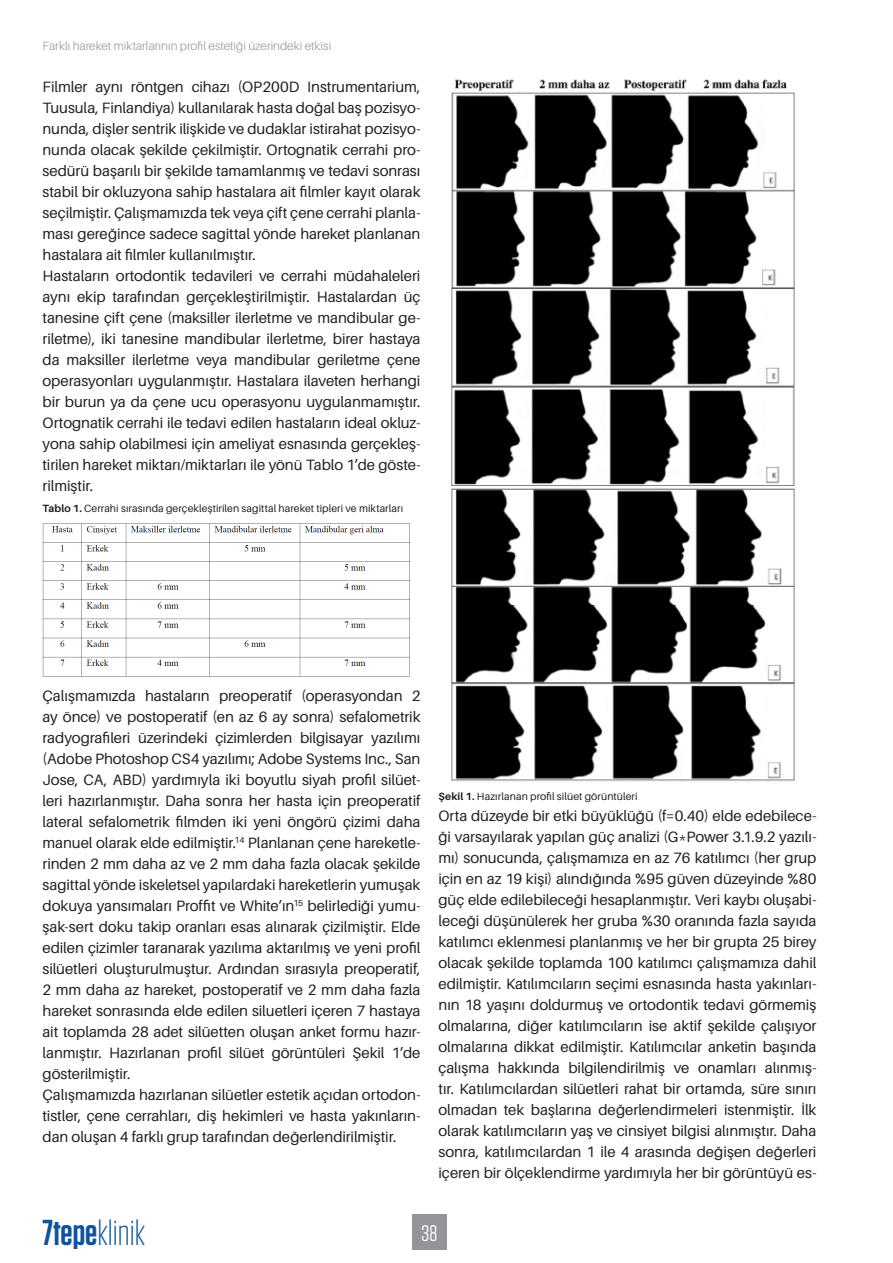
<style>
.page{position:relative;width:893px;height:1263px;background:#fff}
.page>*{position:absolute;margin:0;border:0;box-sizing:border-box;transform-origin:0 0}
.t1{font:300 36px "Tungsten";color:#0d539d}
.t2{font:22.5px "Tungsten";color:#fff}
.t3{font:15px/21px "Aileron";letter-spacing:-.005em;color:#231f20;text-align:justify}
.t4{font:300 12px "Aileron";letter-spacing:.005em;color:#939598}
.t5{font:10.5px "Aileron";letter-spacing:.005em;color:#231f20}
.s1{font-weight:700}
.s2{font-weight:600}
</style>
<div class="page">
<div style="left:412px;top:1214px;width:35px;height:36px;background:#939598"></div>
<img style="left:43px;top:523px;width:367px;height:154px">
<img style="left:451px;top:79px;width:344px;height:703px">
<p class="t4" style="left:43px;top:40px;width:290px">Farklı hareket miktarlarının profil estetiği üzerindeki etkisi</p>
<p class="t3" style="left:43px;top:77px;width:379px">Filmler aynı röntgen cihazı (OP200D Instrumentarium, Tuusula, Finlandiya) kullanılarak hasta doğal baş pozisyo&shy;nunda, dişler sentrik ilişkide ve dudaklar istirahat pozisyo&shy;nunda olacak şekilde çekilmiştir. Ortognatik cerrahi pro&shy;sedürü başarılı bir şekilde tamamlanmış ve tedavi sonrası stabil bir okluzyona sahip hastalara ait filmler kayıt olarak seçilmiştir. Çalışmamızda tek veya çift çene cerrahi planla&shy;ması gereğince sadece sagittal yönde hareket planlanan hastalara ait filmler kullanılmıştır.</p>
<p class="t3" style="left:43px;top:266px;width:379px">Hastaların ortodontik tedavileri ve cerrahi müdahaleleri aynı ekip tarafından gerçekleştirilmiştir. Hastalardan üç tanesine çift çene (maksiller ilerletme ve mandibular ge&shy;riletme), iki tanesine mandibular ilerletme, birer hastaya da maksiller ilerletme veya mandibular geriletme çene operasyonları uygulanmıştır. Hastalara ilaveten herhangi bir burun ya da çene ucu operasyonu uygulanmamıştır.<br>Ortognatik cerrahi ile tedavi edilen hastaların ideal okluz&shy;yona sahip olabilmesi için ameliyat esnasında gerçekleş&shy;tirilen hareket miktarı/miktarları ile yönü Tablo 1’de göste&shy;rilmiştir.</p>
<p class="t5" style="left:43px;top:503px;width:362px"><span class="s1">Tablo 1.</span> Cerrahi sırasında gerçekleştirilen sagittal hareket tipleri ve miktarları</p>
<p class="t3" style="left:43px;top:686px;width:379px">Çalışmamızda hastaların preoperatif (operasyondan 2 ay önce) ve postoperatif (en az 6 ay sonra) sefalometrik radyografileri üzerindeki çizimlerden bilgisayar yazılımı (Adobe Photoshop CS4 yazılımı; Adobe Systems Inc., San Jose, CA, ABD) yardımıyla iki boyutlu siyah profil silüet&shy;leri hazırlanmıştır. Daha sonra her hasta için preoperatif lateral sefalometrik filmden iki yeni öngörü çizimi daha manuel olarak elde edilmiştir.<sup>14</sup> Planlanan çene hareketle&shy;rinden 2 mm daha az ve 2 mm daha fazla olacak şekilde sagittal yönde iskeletsel yapılardaki hareketlerin yumuşak dokuya yansımaları Proffit ve White’ın<sup>15</sup> belirlediği yumu&shy;şak-sert doku takip oranları esas alınarak çizilmiştir. Elde edilen çizimler taranarak yazılıma aktarılmış ve yeni profil silüetleri oluşturulmuştur. Ardından sırasıyla preoperatif, 2 mm daha az hareket, postoperatif ve 2 mm daha fazla hareket sonrasında elde edilen siluetleri içeren 7 hastaya ait toplamda 28 adet silüetten oluşan anket formu hazır&shy;lanmıştır. Hazırlanan profil silüet görüntüleri Şekil 1’de gösterilmiştir.</p>
<p class="t3" style="left:43px;top:1085px;width:379px">Çalışmamızda hazırlanan silüetler estetik açıdan ortodon&shy;tistler, çene cerrahları, diş hekimleri ve hasta yakınların&shy;dan oluşan 4 farklı grup tarafından değerlendirilmiştir.</p>
<p class="t5" style="left:438px;top:791px;width:201px"><span class="s1">Şekil 1.</span> Hazırlanan profil silüet görüntüleri</p>
<p class="t3" style="left:438px;top:806px;width:379px">Orta düzeyde bir etki büyüklüğü (f=0.40) elde edebilece&shy;ği varsayılarak yapılan güç analizi (G*Power 3.1.9.2 yazılı&shy;mı) sonucunda, çalışmamıza en az 76 katılımcı (her grup için en az 19 kişi) alındığında %95 güven düzeyinde %80 güç elde edilebileceği hesaplanmıştır. Veri kaybı oluşabi&shy;leceği düşünülerek her gruba %30 oranında fazla sayıda katılımcı eklenmesi planlanmış ve her bir grupta 25 birey olacak şekilde toplamda 100 katılımcı çalışmamıza dahil edilmiştir. Katılımcıların seçimi esnasında hasta yakınları&shy;nın 18 yaşını doldurmuş ve ortodontik tedavi görmemiş olmalarına, diğer katılımcıların ise aktif şekilde çalışıyor olmalarına dikkat edilmiştir. Katılımcılar anketin başında çalışma hakkında bilgilendirilmiş ve onamları alınmış&shy;tır. Katılımcılardan silüetleri rahat bir ortamda, süre sınırı olmadan tek başlarına değerlendirmeleri istenmiştir. İlk olarak katılımcıların yaş ve cinsiyet bilgisi alınmıştır. Daha sonra, katılımcılardan 1 ile 4 arasında değişen değerleri içeren bir ölçeklendirme yardımıyla her bir görüntüyü es-</p>
<h1 class="t1" style="left:43px;top:1214px;width:104px"><span class="s2">7tepe</span>klinik</h1>
<h2 class="t2" style="left:422px;top:1222px;width:17px">38</h2>
</div>
